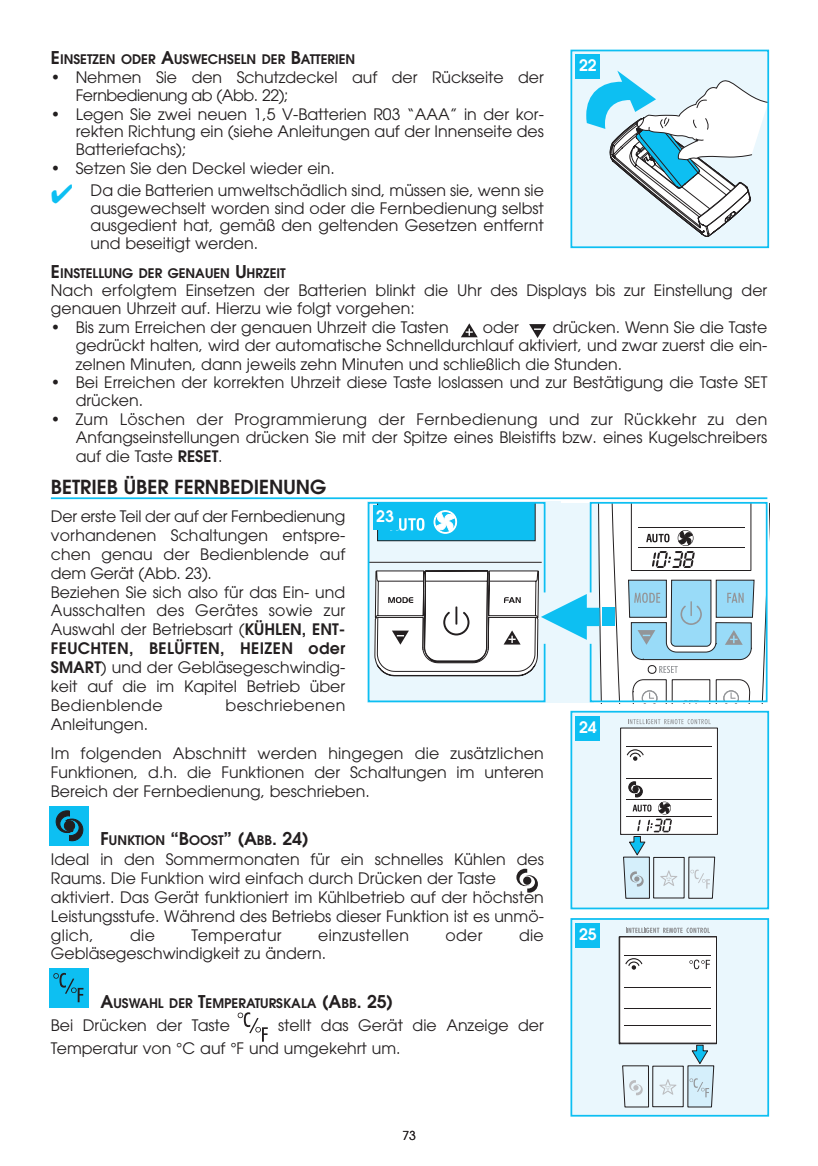
<style>
.page{position:relative;width:818px;height:1166px;background:#fff}
.page>*{position:absolute;margin:0;border:0;box-sizing:border-box;transform-origin:0 0}
.t1{font:600 19.25px "Avant Garde";color:#231f20}
.t2{font:15.75px/18.9px "Avant Garde";color:#231f20}
.t3{font:15.75px "Avant Garde";letter-spacing:.02em;color:#231f20}
.t4{font:600 15.75px "Avant Garde";color:#fff}
.t5{font:600 13.12px "Avant Garde";color:#231f20}
.t6{font:12.25px "Avant Garde";color:#231f20}
.s1{font-size:17.5px}
.s2{font-weight:600}
</style>
<div class="page">
<hr style="left:51px;top:497px;width:716px;height:2px;background:#0dbff2">
<div style="left:571px;top:50px;width:197px;height:197px;background:#eaf7fd"></div>
<svg style="left:586px;top:71px;width:179px;height:166px"></svg>
<div style="left:570px;top:50px;width:198px;height:198px;border:2px solid #0dbff2"></div>
<div style="left:575px;top:55px;width:25px;height:24px;background:#0dbff2"></div>
<svg style="left:461px;top:323px;width:16px;height:14px"></svg>
<svg style="left:529px;top:324px;width:17px;height:14px"></svg>
<svg style="left:516px;top:868px;width:21px;height:24px"></svg>
<div style="left:523px;top:876px;width:8px;height:8px;background:#231f20;border-radius:50%"></div>
<div style="left:49px;top:806px;width:40px;height:39px;background:#0dbff2"></div>
<svg style="left:56px;top:810px;width:27px;height:31px"></svg>
<div style="left:64px;top:820px;width:11px;height:11px;background:#231f20;border-radius:50%"></div>
<div style="left:64px;top:820px;width:11px;height:11px;border:1px solid #231f20;border-radius:50%"></div>
<div style="left:571px;top:919px;width:197px;height:196px;background:#eaf7fd"></div>
<div style="left:619px;top:936px;width:97px;height:107px;background:#fff"></div>
<svg style="left:625px;top:958px;width:17px;height:11px"></svg>
<svg style="left:689px;top:959px;width:20px;height:10px"></svg>
<hr style="left:624px;top:955px;width:86px;height:1px;background:#231f20">
<hr style="left:624px;top:987px;width:86px;height:1px;background:#231f20">
<hr style="left:624px;top:1008px;width:86px;height:1px;background:#231f20">
<hr style="left:624px;top:1025px;width:86px;height:1px;background:#231f20">
<svg style="left:626px;top:927px;width:83px;height:6px"></svg>
<svg style="left:619px;top:1044px;width:95px;height:63px"></svg>
<div style="left:618px;top:936px;width:98px;height:108px;border:1px solid #231f20"></div>
<div style="left:570px;top:918px;width:198px;height:198px;border:2px solid #0dbff2"></div>
<div style="left:575px;top:923px;width:25px;height:24px;background:#0dbff2"></div>
<div style="left:571px;top:711px;width:197px;height:197px;background:#eaf7fd"></div>
<div style="left:620px;top:728px;width:97px;height:106px;background:#fff"></div>
<svg style="left:626px;top:749px;width:17px;height:11px"></svg>
<hr style="left:626px;top:746px;width:85px;height:1px;background:#231f20">
<hr style="left:626px;top:778px;width:85px;height:1px;background:#231f20">
<svg style="left:628px;top:719px;width:82px;height:5px"></svg>
<svg style="left:620px;top:781px;width:95px;height:117px"></svg>
<div style="left:570px;top:711px;width:198px;height:198px;border:2px solid #0dbff2"></div>
<div style="left:575px;top:715px;width:25px;height:25px;background:#0dbff2"></div>
<div style="left:49px;top:967px;width:40px;height:40px;background:#0dbff2"></div>
<svg style="left:53px;top:972px;width:30px;height:30px"></svg>
<svg style="left:237px;top:1012px;width:31px;height:29px"></svg>
<svg style="left:367px;top:501px;width:401px;height:202px"></svg>
<div style="left:372px;top:505px;width:25px;height:25px;background:#0dbff2"></div>
<p class="t5" style="left:51px;top:55px;width:306px"><span class="s1">E</span>INSETZEN ODER <span class="s1">A</span>USWECHSELN DER <span class="s1">B</span>ATTERIEN</p>
<p class="t2" style="left:76px;top:70px;width:469px;line-height:17.5px;text-indent:-25px">• Nehmen Sie den Schutzdeckel auf der Rückseite der<br>Fernbedienung ab (Abb. 22);</p>
<p class="t2" style="left:76px;top:107px;width:469px;line-height:17.5px;text-align:justify;text-indent:-25px">• Legen Sie zwei neuen 1,5 V-Batterien R03 “AAA” in der kor&shy;rekten Richtung ein (siehe Anleitungen auf der Innenseite des Batteriefachs);</p>
<p class="t2" style="left:91px;top:158px;width:454px;line-height:22.4px;text-indent:-40px">• Setzen Sie den Deckel wieder ein.<br>Da die Batterien umweltschädlich sind, müssen sie, wenn sie</p>
<p class="t2" style="left:91px;top:201px;width:454px;line-height:17.5px;text-align:justify">ausgewechselt worden sind oder die Fernbedienung selbst ausgedient hat, gemäß den geltenden Gesetzen entfernt und beseitigt werden.</p>
<p class="t4" style="left:579px;top:60px;width:19px">22</p>
<p class="t5" style="left:51px;top:268px;width:236px"><span class="s1">E</span>INSTELLUNG DER GENAUEN <span class="s1">U</span>HRZEIT</p>
<p class="t2" style="left:51px;top:282px;width:717px;line-height:18.4px">Nach erfolgtem Einsetzen der Batterien blinkt die Uhr des Displays bis zur Einstellung der genauen Uhrzeit auf. Hierzu wie folgt vorgehen:</p>
<p class="t2" style="left:51px;top:319px;width:399px">• Bis zum Erreichen der genauen Uhrzeit die Tasten</p>
<p class="t2" style="left:482px;top:319px;width:38px">oder</p>
<p class="t2" style="left:76px;top:319px;width:693px;line-height:18.4px;text-align:justify;text-indent:477px">drücken. Wenn Sie die Taste gedrückt halten, wird der automatische Schnelldurchlauf aktiviert, und zwar zuerst die ein&shy;zelnen Minuten, dann jeweils zehn Minuten und schließlich die Stunden.</p>
<p class="t2" style="left:76px;top:374px;width:693px;line-height:18.4px;text-indent:-25px">• Bei Erreichen der korrekten Uhrzeit diese Taste loslassen und zur Bestätigung die Taste SET drücken.</p>
<p class="t2" style="left:76px;top:411px;width:693px;line-height:18.4px;text-align:justify;text-indent:-25px">• Zum Löschen der Programmierung der Fernbedienung und zur Rückkehr zu den Anfangseinstellungen drücken Sie mit der Spitze eines Bleistifts bzw. eines Kugelschreibers auf die Taste <span class="s2">RESET</span>.</p>
<p class="t1" style="left:51px;top:479px;width:277px">BETRIEB ÜBER FERNBEDIENUNG</p>
<p class="t2" style="left:51px;top:508px;width:296px">Der erste Teil der auf der Fernbedienung vorhandenen Schaltungen entspre&shy;chen genau der Bedienblende auf dem Gerät (Abb. 23).<br>Beziehen Sie sich also für das Ein- und<br>Ausschalten des Gerätes sowie zur<br>Auswahl der Betriebsart (<span class="s2">KÜHLEN, ENT-<br>FEUCHTEN, BELÜFTEN, HEIZEN oder<br>SMART</span>) und der Gebläsegeschwindig&shy;keit auf die im Kapitel Betrieb über<br>Bedienblende</p>
<p class="t4" style="left:376px;top:510px;width:19px">23</p>
<p class="t3" style="left:225px;top:699px;width:121px">beschriebenen</p>
<p class="t2" style="left:51px;top:711px;width:494px;line-height:28.9px">Anleitungen.<br>Im folgenden Abschnitt werden hingegen die zusätzlichen</p>
<p class="t2" style="left:51px;top:764px;width:494px">Funktionen, d.h. die Funktionen der Schaltungen im unteren<br>Bereich der Fernbedienung, beschrieben.</p>
<p class="t5" style="left:100px;top:835px;width:210px"><span class="s1">F</span>UNKTION <span class="s1">“B</span>OOST<span class="s1">” (A</span>BB<span class="s1">. 24)</span></p>
<p class="t2" style="left:51px;top:851px;width:494px">Ideal in den Sommermonaten für ein schnelles Kühlen des Raums. Die Funktion wird einfach durch Drücken der Taste aktiviert. Das Gerät funktioniert im Kühlbetrieb auf der höchsten Leistungsstufe. Während des Betriebs dieser Funktion ist es unmö&shy;glich,</p>
<p class="t2" style="left:130px;top:926px;width:26px">die</p>
<p class="t3" style="left:191px;top:928px;width:92px">Temperatur</p>
<p class="t3" style="left:318px;top:928px;width:92px">einzustellen</p>
<p class="t2" style="left:445px;top:926px;width:39px">oder</p>
<p class="t2" style="left:519px;top:926px;width:26px">die</p>
<p class="t2" style="left:51px;top:945px;width:276px">Gebläsegeschwindigkeit zu ändern.</p>
<p class="t5" style="left:100px;top:998px;width:294px"><span class="s1">A</span>USWAHL DER <span class="s1">T</span>EMPERATURSKALA <span class="s1">(A</span>BB<span class="s1">. 25)</span></p>
<p class="t2" style="left:51px;top:1017px;width:181px">Bei Drücken der Taste</p>
<p class="t2" style="left:51px;top:1015px;width:494px;line-height:22.8px;text-indent:227px">stellt das Gerät die Anzeige der<br>Temperatur von °C auf °F und umgekehrt um.</p>
<p class="t6" style="left:402px;top:1130px;width:15px">73</p>
<p class="t4" style="left:579px;top:721px;width:19px">24</p>
<p class="t4" style="left:579px;top:928px;width:19px">25</p>
</div>
